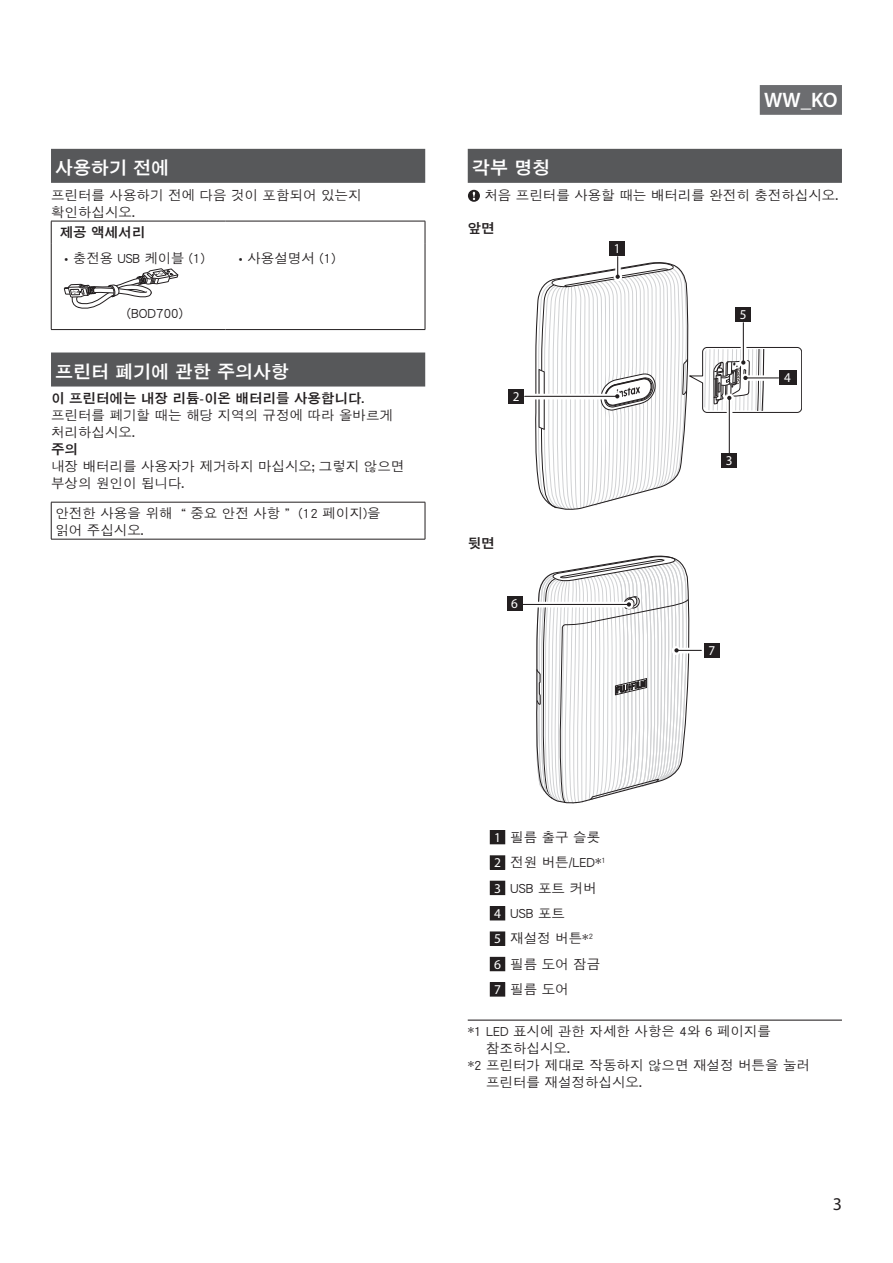
<style>
.page{position:relative;width:893px;height:1263px;background:#fff}
.page>*{position:absolute;margin:0;border:0;box-sizing:border-box;transform-origin:0 0}
.t1{font:600 21px "Myriad Pro";color:#fff}
.t2{font:18px "DFK Gothic Std W7";color:#fff}
.t3{font:18px "Myriad Pro";color:#231f20}
.t4{font:13.5px/25.3px "DFK Gothic Std W5";color:#231f20}
.t5{font:13.5px "DFK Gothic Std W7";color:#231f20}
.t6{font:13.5px "Myriad Pro";color:#fff}
.s1{font-family:"Myriad Pro"}
.s2{font-family:"Myriad Pro";color:#fff}
</style>
<div class="page">
<div style="left:760px;top:85px;width:82px;height:30px;background:#6c6d70"></div>
<div style="left:51px;top:149px;width:374px;height:34px;background:#57585a"></div>
<div style="left:51px;top:352px;width:374px;height:34px;background:#57585a"></div>
<hr style="left:51px;top:221px;width:174px;height:1px;background:#231f20">
<svg style="left:51px;top:221px;width:1px;height:22px"></svg>
<hr style="left:225px;top:221px;width:200px;height:1px;background:#231f20">
<svg style="left:425px;top:221px;width:1px;height:22px"></svg>
<hr style="left:51px;top:243px;width:1px;height:86px;background:#231f20">
<hr style="left:425px;top:243px;width:1px;height:86px;background:#231f20">
<hr style="left:51px;top:329px;width:174px;height:1px;background:#231f20">
<hr style="left:225px;top:329px;width:200px;height:1px;background:#231f20">
<svg style="left:64px;top:268px;width:114px;height:41px"></svg>
<hr style="left:51px;top:502px;width:374px;height:1px;background:#231f20">
<hr style="left:51px;top:502px;width:1px;height:37px;background:#231f20">
<hr style="left:425px;top:502px;width:1px;height:37px;background:#231f20">
<hr style="left:51px;top:539px;width:374px;height:1px;background:#231f20">
<div style="left:468px;top:149px;width:374px;height:34px;background:#57585a"></div>
<hr style="left:468px;top:1019px;width:374px;height:2px;background:#231f20">
<svg style="left:468px;top:190px;width:12px;height:12px"></svg>
<svg style="left:473px;top:192px;width:2px;height:8px"></svg>
<div style="left:609px;top:241px;width:16px;height:15px;background:#231f20"></div>
<svg style="left:524px;top:395px;width:11px;height:2px"></svg>
<hr style="left:525px;top:396px;width:92px;height:1px;background:#231f20">
<div style="left:508px;top:389px;width:16px;height:15px;background:#231f20"></div>
<svg style="left:535px;top:257px;width:267px;height:253px"></svg>
<div style="left:735px;top:307px;width:16px;height:15px;background:#231f20"></div>
<svg style="left:522px;top:600px;width:14px;height:9px"></svg>
<hr style="left:522px;top:604px;width:107px;height:1px;background:#231f20">
<svg style="left:536px;top:556px;width:165px;height:248px"></svg>
<div style="left:704px;top:643px;width:16px;height:15px;background:#231f20"></div>
<div style="left:507px;top:596px;width:15px;height:15px;background:#231f20"></div>
<div style="left:490px;top:830px;width:15px;height:14px;background:#231f20"></div>
<div style="left:490px;top:856px;width:15px;height:13px;background:#231f20"></div>
<div style="left:490px;top:855px;width:15px;height:14px;border:1px solid #231f20"></div>
<div style="left:490px;top:881px;width:15px;height:13px;background:#231f20"></div>
<div style="left:490px;top:881px;width:15px;height:14px;border:1px solid #231f20"></div>
<div style="left:490px;top:906px;width:15px;height:14px;background:#231f20"></div>
<div style="left:490px;top:932px;width:15px;height:13px;background:#231f20"></div>
<div style="left:490px;top:957px;width:15px;height:14px;background:#231f20"></div>
<div style="left:490px;top:983px;width:15px;height:13px;background:#231f20"></div>
<div style="left:490px;top:982px;width:15px;height:14px;border:1px solid #231f20"></div>
<h2 class="t2" style="left:55px;top:158px;width:115px">사용하기 전에</h2>
<p class="t4" style="left:51px;top:186px;width:312px;line-height:16.8px">프린터를 사용하기 전에 다음 것이 포함되어 있는지 확인하십시오.</p>
<p class="t5" style="left:60px;top:225px;width:87px">제공 액세서리</p>
<p class="t4" style="left:65px;top:245px;width:142px"><span class="s1">•</span> 충전용 USB 케이블 (1)</p>
<p class="t4" style="left:239px;top:245px;width:99px"><span class="s1">•</span> 사용설명서 (1)</p>
<p class="t4" style="left:127px;top:300px;width:58px">(BOD700)</p>
<h2 class="t2" style="left:55px;top:361px;width:235px">프린터 폐기에 관한 주의사항</h2>
<p class="t5" style="left:51px;top:391px;width:314px">이 프린터에는 내장 리튬-이온 배터리를 사용합니다.</p>
<p class="t4" style="left:51px;top:407px;width:343px;line-height:16.8px">프린터를 폐기할 때는 해당 지역의 규정에 따라 올바르게 처리하십시오.</p>
<p class="t5" style="left:51px;top:442px;width:28px">주의</p>
<p class="t4" style="left:51px;top:457px;width:355px;line-height:16.8px">내장 배터리를 사용자가 제거하지 마십시오; 그렇지 않으면 부상의 원인이 됩니다.</p>
<p class="t4" style="left:55px;top:505px;width:327px;line-height:16.8px">안전한 사용을 위해 “중요 안전 사항” (12 페이지)을 읽어 주십시오.</p>
<h1 class="t1" style="left:764px;top:87px;width:75px">WW_KO</h1>
<h2 class="t2" style="left:472px;top:158px;width:79px">각부 명칭</h2>
<p class="t4" style="left:484px;top:182px;width:355px">처음 프린터를 사용할 때는 배터리를 완전히 충전하십시오.</p>
<p class="t5" style="left:468px;top:221px;width:28px">앞면</p>
<p class="t6" style="left:614px;top:240px;width:8px">1</p>
<p class="t6" style="left:513px;top:388px;width:8px">2</p>
<p class="t5" style="left:468px;top:536px;width:28px">뒷면</p>
<p class="t6" style="left:511px;top:595px;width:8px">6</p>
<p class="t6" style="left:740px;top:306px;width:8px">5</p>
<p class="t6" style="left:726px;top:452px;width:8px">3</p>
<p class="t6" style="left:784px;top:369px;width:8px">4</p>
<p class="t6" style="left:708px;top:642px;width:8px">7</p>
<p class="t4" style="left:494px;top:824px;width:113px"><span class="s2">1</span> 필름 출구 슬롯<br><span class="s2">2</span> 전원 버튼/LED*<sup>1<br></sup><span class="s2">3</span> USB 포트 커버<br><span class="s2">4</span> USB 포트<br><span class="s2">5</span> 재설정 버튼*<sup>2<br></sup><span class="s2">6</span> 필름 도어 잠금<br><span class="s2">7</span> 필름 도어</p>
<p class="t4" style="left:468px;top:1019px;width:305px">*1 LED 표시에 관한 자세한 사항은 4와 6 페이지를</p>
<p class="t4" style="left:486px;top:1035px;width:85px">참조하십시오.</p>
<p class="t4" style="left:468px;top:1052px;width:344px">*2 프린터가 제대로 작동하지 않으면 재설정 버튼을 눌러</p>
<p class="t4" style="left:486px;top:1069px;width:157px">프린터를 재설정하십시오.</p>
<h2 class="t3" style="left:833px;top:1193px;width:11px">3</h2>
</div>
